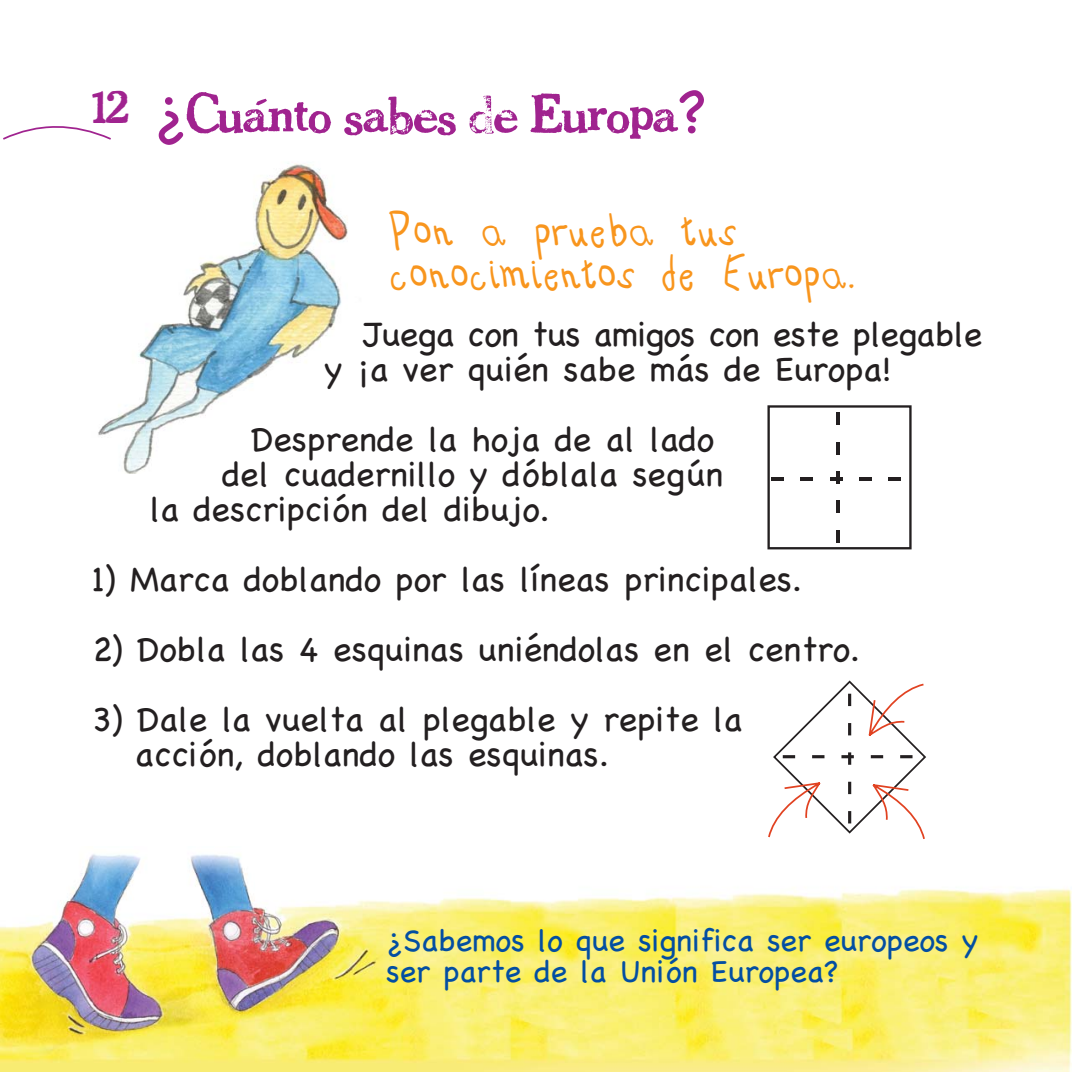
<style>
.page{position:relative;width:1072px;height:1072px;background:#fff}
.page>*{position:absolute;margin:0;border:0;box-sizing:border-box;transform-origin:0 0}
.t1{font:52.5px "Chelt Press Trial";color:#a0238f}
.t2{font:50.4px "Times";color:#231f20}
.t3{font:50.23px "Times";color:#231f20}
.t4{font:42px/42px "Abc Kids";letter-spacing:-.005em;color:#f8951d}
.t5{font:42px "Chelt Press Trial";color:#a0238f}
.t6{font:35px/35px "Chalkboard";color:#231f20}
.t7{font:31.5px/31.5px "Chalkboard";color:#034ea2}
.s1{font-family:"Chalkboard";font-size:63px}
</style>
<div class="page">
<img style="left:98px;top:163px;width:250px;height:311px">
<svg style="left:3px;top:126px;width:108px;height:14px"></svg>
<div style="left:767px;top:405px;width:144px;height:144px;border:2px solid #231f20"></div>
<svg style="left:768px;top:680px;width:158px;height:159px"></svg>
<svg style="left:256px;top:99px;width:11px;height:6px"></svg>
<img style="left:0;top:854px;width:1071px;height:217px">
<p class="t5" style="left:92px;top:84px;width:38px">12</p>
<h1 class="t1" style="left:153px;top:84px;width:554px"><span class="s1">¿</span>Cuanto sabes de Europa<span class="s1">?</span></h1>
<p class="t4" style="left:389px;top:215px;width:469px">Pon a prueba tus conocimientos de Europa.</p>
<p class="t6" style="left:324px;top:316px;width:660px;text-indent:39px">Juega con tus amigos con este plegable y ¡a ver quién sabe más de Europa!</p>
<p class="t6" style="left:251px;top:421px;width:464px">Desprende la hoja de al lado</p>
<p class="t6" style="left:222px;top:456px;width:502px">del cuadernillo y dóblala según</p>
<p class="t6" style="left:150px;top:491px;width:401px">la descripción del dibujo.</p>
<p class="t6" style="left:92px;top:561px;width:712px">1) Marca doblando por las líneas principales.</p>
<p class="t6" style="left:92px;top:631px;width:769px">2) Dobla las 4 esquinas uniéndolas en el centro.</p>
<p class="t6" style="left:135px;top:701px;width:608px;text-indent:-43px">3) Dale la vuelta al plegable y repite la acción, doblando las esquinas.</p>
<h2 class="t2" style="left:811px;top:544px;width:136px;rotate:-90deg">- - - - -</h2>
<h3 class="t3" style="left:769px;top:452px;width:136px">- - - - -</h3>
<h2 class="t2" style="left:823px;top:825px;width:136px;rotate:-90deg">- - - - -</h2>
<h2 class="t2" style="left:914px;top:783px;width:136px;rotate:180deg">- - - - -</h2>
<p class="t7" style="left:386px;top:924px;width:594px">¿Sabemos lo que significa ser europeos y ser parte de la Unión Europea?</p>
</div>
